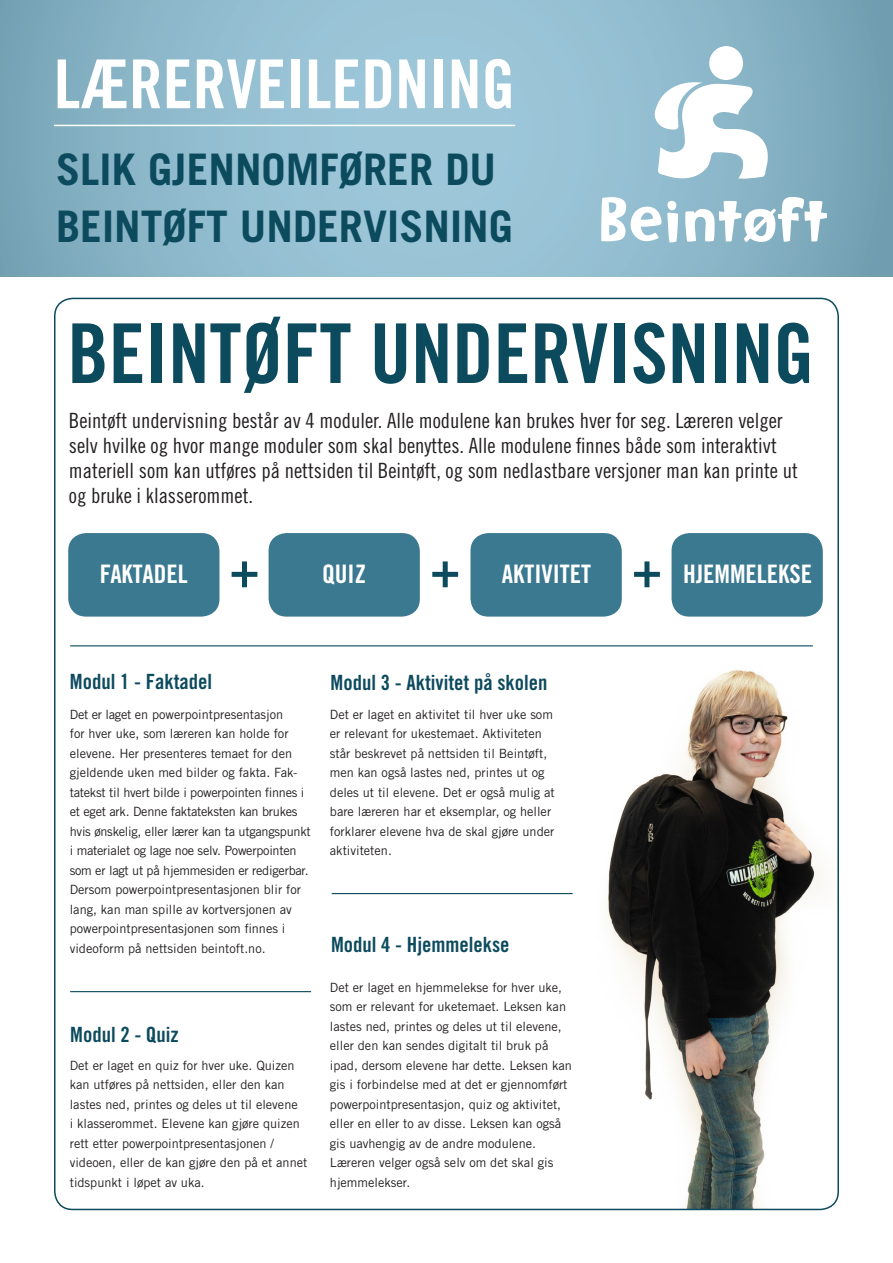
<style>
.page{position:relative;width:893px;height:1263px;background:#fff}
.page>*{position:absolute;margin:0;border:0;box-sizing:border-box;transform-origin:0 0}
.t1{font:82.5px "Trade Gothic Bold Cond Twenty";color:#0c4a5d}
.t2{font:67.5px "Trade Gothic Bold Cond Twenty";color:#fff}
.t3{font:51px "Trade Gothic Bold Cond Twenty";color:#0c4a5d}
.t4{font:700 43.5px "Trade Gothic";color:#0c4a5d}
.t5{font:25.5px "Trade Gothic Bold Cond Twenty";color:#fff}
.t6{font:21px/25.2px "Trade Gothic Cond Eighteen";color:#231f20}
.t7{font:21px "Trade Gothic Bold Cond Twenty";color:#0c4a5d}
.t8{font:12.75px/19.5px "Trade Gothic";color:#231f20}
.t9{font:12.75px/19.5px "Trade Gothic";letter-spacing:-.02em;color:#231f20}
</style>
<div class="page">
<svg style="left:0;top:0;width:893px;height:276px"></svg>
<img style="left:375px;top:603px;width:463px;height:606px">
<div style="left:68px;top:533px;width:151px;height:84px;background:#3b7991;border-radius:18px"></div>
<div style="left:470px;top:533px;width:152px;height:84px;background:#3b7991;border-radius:18px"></div>
<div style="left:269px;top:533px;width:151px;height:84px;background:#3b7991;border-radius:18px"></div>
<div style="left:671px;top:533px;width:152px;height:84px;background:#3b7991;border-radius:18px"></div>
<hr style="left:70px;top:645px;width:743px;height:1px;background:#0c4a5d">
<hr style="left:70px;top:991px;width:241px;height:1px;background:#0c4a5d">
<hr style="left:332px;top:893px;width:241px;height:1px;background:#0c4a5d">
<div style="left:709px;top:46px;width:34px;height:34px;background:#fff;border-radius:50%"></div>
<svg style="left:653px;top:81px;width:115px;height:98px"></svg>
<svg style="left:601px;top:197px;width:77px;height:46px"></svg>
<svg style="left:685px;top:197px;width:142px;height:45px"></svg>
<hr style="left:54px;top:125px;width:461px;height:1px;background:#fff">
<p class="t2" style="left:54px;top:43px;width:463px">LÆRERVEILEDNING</p>
<p class="t4" style="left:56px;top:142px;width:441px">SLIK GJENNOMFØRER DU</p>
<p class="t4" style="left:56px;top:199px;width:458px">BEINTØFT UNDERVISNING</p>
<p class="t1" style="left:67px;top:303px;width:748px">BEINTØFT UNDERVISNING</p>
<p class="t6" style="left:69px;top:407px;width:730px">Beintøft undervisning består av 4 moduler. Alle modulene kan brukes hver for seg. Læreren velger selv hvilke og hvor mange moduler som skal benyttes. Alle modulene finnes både som interaktivt materiell som kan utføres på nettsiden til Beintøft, og som nedlastbare versjoner man kan printe ut og bruke i klasserommet.</p>
<p class="t3" style="left:229px;top:538px;width:32px">+</p>
<p class="t3" style="left:430px;top:538px;width:32px">+</p>
<p class="t3" style="left:632px;top:538px;width:32px">+</p>
<p class="t5" style="left:100px;top:558px;width:89px">FAKTADEL</p>
<p class="t5" style="left:322px;top:558px;width:45px">QUIZ</p>
<p class="t5" style="left:502px;top:558px;width:91px">AKTIVITET</p>
<p class="t5" style="left:683px;top:558px;width:130px">HJEMMELEKSE</p>
<p class="t7" style="left:70px;top:668px;width:144px">Modul 1 - Faktadel</p>
<p class="t9" style="left:70px;top:704px;width:243px">Det er laget en powerpointpresentasjon<br>for hver uke, som læreren kan holde for elevene. Her presenteres temaet for den gjeldende uken med bilder og fakta. Fak&shy;tatekst til hvert bilde i powerpointen finnes i et eget ark. Denne faktateksten kan brukes hvis ønskelig, eller lærer kan ta utgangspunkt i materialet og lage noe selv. Powerpointen som er lagt ut på hjemmesiden er redigerbar.</p>
<p class="t8" style="left:70px;top:880px;width:233px">Dersom powerpointpresentasjonen blir for lang, kan man spille av kortversjonen av powerpointpresentasjonen som finnes i videoform på nettsiden beintoft.no.</p>
<p class="t7" style="left:70px;top:1021px;width:110px">Modul 2 - Quiz</p>
<p class="t8" style="left:70px;top:1055px;width:239px">Det er laget en quiz for hver uke. Quizen kan utføres på nettsiden, eller den kan lastes ned, printes og deles ut til elevene<br>i klasserommet. Elevene kan gjøre quizen rett etter powerpointpresentasjonen / videoen, eller de kan gjøre den på et annet tidspunkt i løpet av uka.</p>
<p class="t7" style="left:331px;top:670px;width:218px">Modul 3 - Aktivitet på skolen</p>
<p class="t8" style="left:330px;top:704px;width:226px">Det er laget en aktivitet til hver uke som er relevant for ukestemaet. Aktiviteten står beskrevet på nettsiden til Beintøft, men kan også lastes ned, printes ut og deles ut til elevene. Det er også mulig at bare læreren har et eksemplar, og heller forklarer elevene hva de skal gjøre under aktiviteten.</p>
<p class="t7" style="left:331px;top:931px;width:180px">Modul 4 - Hjemmelekse</p>
<p class="t8" style="left:330px;top:977px;width:244px">Det er laget en hjemmelekse for hver uke, som er relevant for uketemaet. Leksen kan lastes ned, printes og deles ut til elevene, eller den kan sendes digitalt til bruk på ipad, dersom elevene har dette. Leksen kan gis i forbindelse med at det er gjennomført powerpointpresentasjon, quiz og aktivitet, eller en eller to av disse. Leksen kan også gis uavhengig av de andre modulene.<br>Læreren velger også selv om det skal gis hjemmelekser.</p>
</div>
